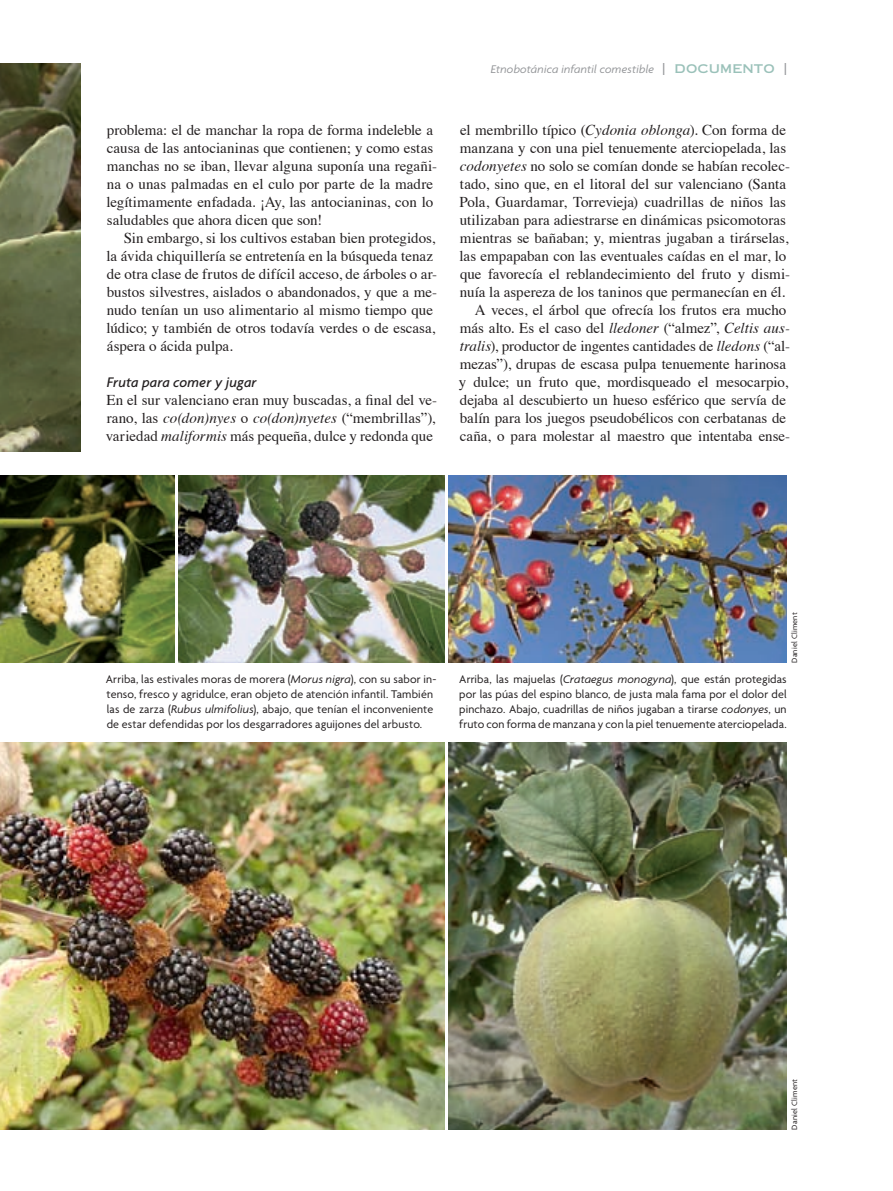
<style>
.page{position:relative;width:893px;height:1191px;background:#fff}
.page>*{position:absolute;margin:0;border:0;box-sizing:border-box;transform-origin:0 0}
.t1{font:15px/18px "Times";color:#231f20}
.t2{font:italic 500 15px "Agenda";letter-spacing:.005em;color:#231f20}
.t3{font:12px/15px "Agenda";letter-spacing:.01em;color:#231f20}
.t4{font:italic 12px "Agenda";letter-spacing:.015em;color:#939598}
.t5{font:8.25px "Agenda";letter-spacing:.02em;color:#231f20}
.s1{font-style:italic}
.s2{font-family:"Copperplate Thirty One AB";font-style:normal}
.s3{font-family:"Copperplate Thirty One AB";font-style:normal;color:#9ac1b9}
</style>
<div class="page">
<img style="left:0;top:742px;width:444px;height:387px">
<img style="left:0;top:64px;width:81px;height:387px">
<img style="left:0;top:476px;width:174px;height:186px">
<img style="left:179px;top:476px;width:265px;height:186px">
<img style="left:449px;top:742px;width:338px;height:387px">
<img style="left:449px;top:476px;width:338px;height:186px">
<p class="t1" style="left:106px;top:122px;width:332px">problema: el de manchar la ropa de forma indeleble a causa de las antocianinas que contienen; y como estas manchas no se iban, llevar alguna suponía una regañi&shy;na o unas palmadas en el culo por parte de la madre legítimamente enfadada. ¡Ay, las antocianinas, con lo saludables que ahora dicen que son!</p>
<p class="t1" style="left:106px;top:230px;width:332px;text-indent:17px">Sin embargo, si los cultivos estaban bien protegidos, la ávida chiquillería se entretenía en la búsqueda tenaz de otra clase de frutos de difícil acceso, de árboles o ar&shy;bustos silvestres, aislados o abandonados, y que a me&shy;nudo tenían un uso alimentario al mismo tiempo que lúdico; y también de otros todavía verdes o de escasa, áspera o ácida pulpa.</p>
<p class="t2" style="left:107px;top:376px;width:152px">Fruta para comer y jugar</p>
<p class="t1" style="left:106px;top:392px;width:333px">En el sur valenciano eran muy buscadas, a final del ve&shy;rano, las <span class="s1">co(don)nyes</span> o <span class="s1">co(don)nyetes</span> (“membrillas”), variedad <span class="s1">maliformis</span> más pequeña, dulce y redonda que</p>
<p class="t4" style="left:491px;top:65px;width:297px">Etnobotánica infantil comestible <span class="s2">|</span> <span class="s3">DOCUMENTO</span> <span class="s2">|</span></p>
<p class="t1" style="left:460px;top:122px;width:327px">el membrillo típico (<span class="s1">Cydonia oblonga</span>)<span class="s1">.</span> Con forma de</p>
<p class="t1" style="left:460px;top:140px;width:328px">manzana y con una piel tenuemente aterciopelada, las</p>
<p class="t1" style="left:460px;top:158px;width:332px"><span class="s1">codonyetes</span> no solo se comían donde se habían recolec-</p>
<p class="t1" style="left:460px;top:176px;width:328px">tado, sino que, en el litoral del sur valenciano (Santa</p>
<p class="t1" style="left:459px;top:194px;width:328px">Pola, Guardamar, Torrevieja) cuadrillas de niños las</p>
<p class="t1" style="left:460px;top:212px;width:328px">utilizaban para adiestrarse en dinámicas psicomotoras</p>
<p class="t1" style="left:460px;top:230px;width:330px">mientras se bañaban; y, mientras jugaban a tirárselas,</p>
<p class="t1" style="left:459px;top:248px;width:328px">las empapaban con las eventuales caídas en el mar, lo</p>
<p class="t1" style="left:460px;top:266px;width:332px">que favorecía el reblandecimiento del fruto y dismi-</p>
<p class="t1" style="left:460px;top:284px;width:327px">nuía la aspereza de los taninos que permanecían en él.</p>
<p class="t1" style="left:475px;top:302px;width:313px">A veces, el árbol que ofrecía los frutos era mucho</p>
<p class="t1" style="left:460px;top:320px;width:332px">más alto. Es el caso del <span class="s1">lledoner</span> (“almez”, <span class="s1">Celtis aus-</span></p>
<p class="t1" style="left:460px;top:338px;width:332px"><span class="s1">tralis</span>), productor de ingentes cantidades de <span class="s1">lledons</span> (“al-</p>
<p class="t1" style="left:460px;top:356px;width:328px">mezas”), drupas de escasa pulpa tenuemente harinosa</p>
<p class="t1" style="left:459px;top:374px;width:331px">y dulce; un fruto que, mordisqueado el mesocarpio,</p>
<p class="t1" style="left:460px;top:392px;width:328px">dejaba al descubierto un hueso esférico que servía de</p>
<p class="t1" style="left:460px;top:410px;width:328px">balín para los juegos pseudobélicos con cerbatanas de</p>
<p class="t1" style="left:460px;top:428px;width:332px">caña, o para molestar al maestro que intentaba ense-</p>
<p class="t3" style="left:106px;top:673px;width:332px">Arriba, las estivales moras de morera (<span class="s1">Morus nigra</span>), con su sabor in&shy;tenso, fresco y agridulce, eran objeto de atención infantil. También las de zarza (<span class="s1">Rubus ulmifolius</span>), abajo, que tenían el inconveniente de estar defendidas por los desgarradores aguijones del arbusto.</p>
<p class="t5" style="left:791px;top:663px;width:52px;rotate:-90deg">Daniel Climent</p>
<p class="t3" style="left:459px;top:673px;width:329px;text-align:justify">Arriba, las majuelas (<span class="s1">Crataegus monogyna</span>), que están protegidas por las púas del espino blanco, de justa mala fama por el dolor del pinchazo. Abajo, cuadrillas de niños jugaban a tirarse <span class="s1">codonyes</span>, un fruto con forma de manzana y con la piel tenuemente aterciopelada.</p>
<p class="t5" style="left:791px;top:1129px;width:52px;rotate:-90deg">Daniel Climent</p>
</div>
